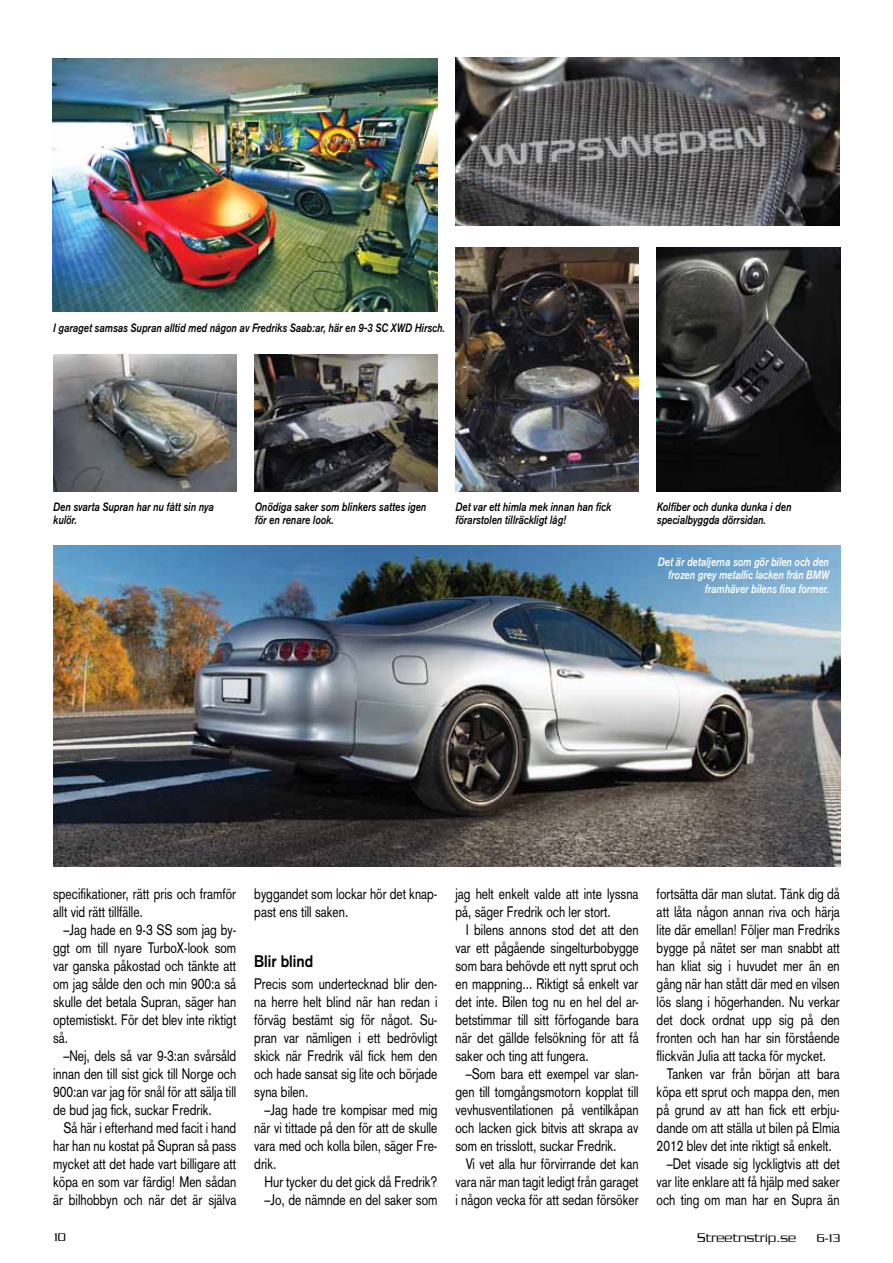
<style>
.page{position:relative;width:893px;height:1263px;background:#fff}
.page>*{position:absolute;margin:0;border:0;box-sizing:border-box;transform-origin:0 0}
.t1{font:700 16.5px "Akzidenz Grotesk";color:#000;scale:.9 1}
.t2{font:15px/18px "Akzidenz Grotesk";color:#000;text-align:justify;scale:.8 1}
.t3{font:300 13.5px "Boost Light S Si";color:#000}
.t4{font:italic 500 12px/13.5px "Akzidenz Grotesk BE";color:#000;scale:.8 1}
.t5{font:italic 500 12px/13.5px "Akzidenz Grotesk BE";color:#fff;text-align:right;scale:.8 1}
.t6{font:300 12px "Boost Light S Si";color:#000}
</style>
<div class="page">
<img style="left:53px;top:546px;width:787px;height:320px">
<img style="left:455px;top:57px;width:385px;height:169px">
<img style="left:657px;top:247px;width:183px;height:244px">
<img style="left:254px;top:354px;width:183px;height:137px">
<img style="left:455px;top:247px;width:184px;height:244px">
<img style="left:53px;top:354px;width:183px;height:137px">
<img style="left:53px;top:59px;width:384px;height:252px">
<p class="t4" style="left:53px;top:321px;width:491px">I garaget samsas Supran alltid med någon av Fredriks Saab:ar, här en 9-3 SC XWD Hirsch.</p>
<p class="t4" style="left:53px;top:500px;width:202px">Den svarta Supran har nu fått sin nya kulör.</p>
<p class="t4" style="left:255px;top:500px;width:216px">Onödiga saker som blinkers sattes igen för en renare look.</p>
<p class="t4" style="left:455px;top:500px;width:196px">Det var ett himla mek innan han fick förarstolen tillräckligt låg!</p>
<p class="t4" style="left:657px;top:500px;width:170px">Kolfiber och dunka dunka i den specialbyggda dörrsidan.</p>
<p class="t5" style="left:658px;top:555px;width:215px">Det är detaljerna som gör bilen och den frozen grey metallic lacken från BMW framhäver bilens fina former.</p>
<p class="t2" style="left:53px;top:885px;width:230px">specifikationer, rätt pris och framför allt vid rätt tillfälle.</p>
<p class="t2" style="left:53px;top:921px;width:230px;text-indent:10px">–Jag hade en 9-3 SS som jag by&shy;ggt om till nyare TurboX-look som var ganska påkostad och tänkte att om jag sålde den och min 900:a så skulle det betala Supran, säger han optemistiskt. För det blev inte riktigt så.</p>
<p class="t2" style="left:53px;top:1047px;width:230px;text-indent:10px">–Nej, dels så var 9-3:an svårsåld innan den till sist gick till Norge och 900:an var jag för snål för att sälja till de bud jag fick, suckar Fredrik.</p>
<p class="t2" style="left:53px;top:1119px;width:230px;text-indent:10px">Så här i efterhand med facit i hand har han nu kostat på Supran så pass mycket att det hade vart billigare att köpa en som var färdig! Men sådan är bilhobbyn och när det är själva</p>
<p class="t2" style="left:254px;top:885px;width:230px">byggandet som lockar hör det knap&shy;past ens till saken.</p>
<p class="t1" style="left:254px;top:952px;width:67px">Blir blind</p>
<p class="t2" style="left:254px;top:975px;width:230px">Precis som undertecknad blir den&shy;na herre helt blind när han redan i förväg bestämt sig för något. Su&shy;pran var nämligen i ett bedrövligt skick när Fredrik väl fick hem den och hade sansat sig lite och började syna bilen.</p>
<p class="t2" style="left:254px;top:1101px;width:230px;text-indent:10px">–Jag hade tre kompisar med mig när vi tittade på den för att de skulle vara med och kolla bilen, säger Fre&shy;drik.</p>
<p class="t2" style="left:265px;top:1173px;width:218px">Hur tycker du det gick då Fredrik? –Jo, de nämnde en del saker som</p>
<p class="t2" style="left:455px;top:885px;width:230px">jag helt enkelt valde att inte lyssna på, säger Fredrik och ler stort.</p>
<p class="t2" style="left:455px;top:921px;width:230px;text-indent:10px">I bilens annons stod det att den var ett pågående singelturbobygge som bara behövde ett nytt sprut och en mappning... Riktigt så enkelt var det inte. Bilen tog nu en hel del ar&shy;betstimmar till sitt förfogande bara när det gällde felsökning för att få saker och ting att fungera.</p>
<p class="t2" style="left:455px;top:1065px;width:230px;text-indent:10px">–Som bara ett exempel var slan&shy;gen till tomgångsmotorn kopplat till vevhusventilationen på ventilkåpan och lacken gick bitvis att skrapa av som en trisslott, suckar Fredrik.</p>
<p class="t2" style="left:455px;top:1155px;width:230px;text-indent:10px">Vi vet alla hur förvirrande det kan vara när man tagit ledigt från garaget i någon vecka för att sedan försöker</p>
<p class="t2" style="left:657px;top:885px;width:230px">fortsätta där man slutat. Tänk dig då</p>
<p class="t2" style="left:657px;top:903px;width:230px">att låta någon annan riva och härja</p>
<p class="t2" style="left:657px;top:921px;width:230px">lite där emellan! Följer man Fredriks</p>
<p class="t2" style="left:657px;top:939px;width:230px">bygge på nätet ser man snabbt att</p>
<p class="t2" style="left:657px;top:957px;width:230px">han kliat sig i huvudet mer än en</p>
<p class="t2" style="left:657px;top:975px;width:230px">gång när han stått där med en vilsen</p>
<p class="t2" style="left:657px;top:993px;width:230px">lös slang i högerhanden. Nu verkar</p>
<p class="t2" style="left:657px;top:1011px;width:230px">det dock ordnat upp sig på den</p>
<p class="t2" style="left:657px;top:1029px;width:230px">fronten och han har sin förstående</p>
<p class="t2" style="left:657px;top:1047px;width:213px">flickvän Julia att tacka för mycket.</p>
<p class="t2" style="left:667px;top:1065px;width:218px">Tanken var från början att bara</p>
<p class="t2" style="left:657px;top:1083px;width:230px">köpa ett sprut och mappa den, men</p>
<p class="t2" style="left:657px;top:1101px;width:230px">på grund av att han fick ett erbju-</p>
<p class="t2" style="left:657px;top:1119px;width:230px">dande om att ställa ut bilen på Elmia</p>
<p class="t2" style="left:657px;top:1137px;width:221px">2012 blev det inte riktigt så enkelt.</p>
<p class="t2" style="left:667px;top:1155px;width:218px">–Det visade sig lyckligtvis att det</p>
<p class="t2" style="left:657px;top:1173px;width:230px">var lite enklare att få hjälp med saker</p>
<p class="t2" style="left:657px;top:1191px;width:230px">och ting om man har en Supra än</p>
<p class="t6" style="left:54px;top:1230px;width:13px">10</p>
<p class="t3" style="left:697px;top:1230px;width:101px">Streetnstrip.se</p>
<p class="t6" style="left:817px;top:1231px;width:25px">6-13</p>
</div>
